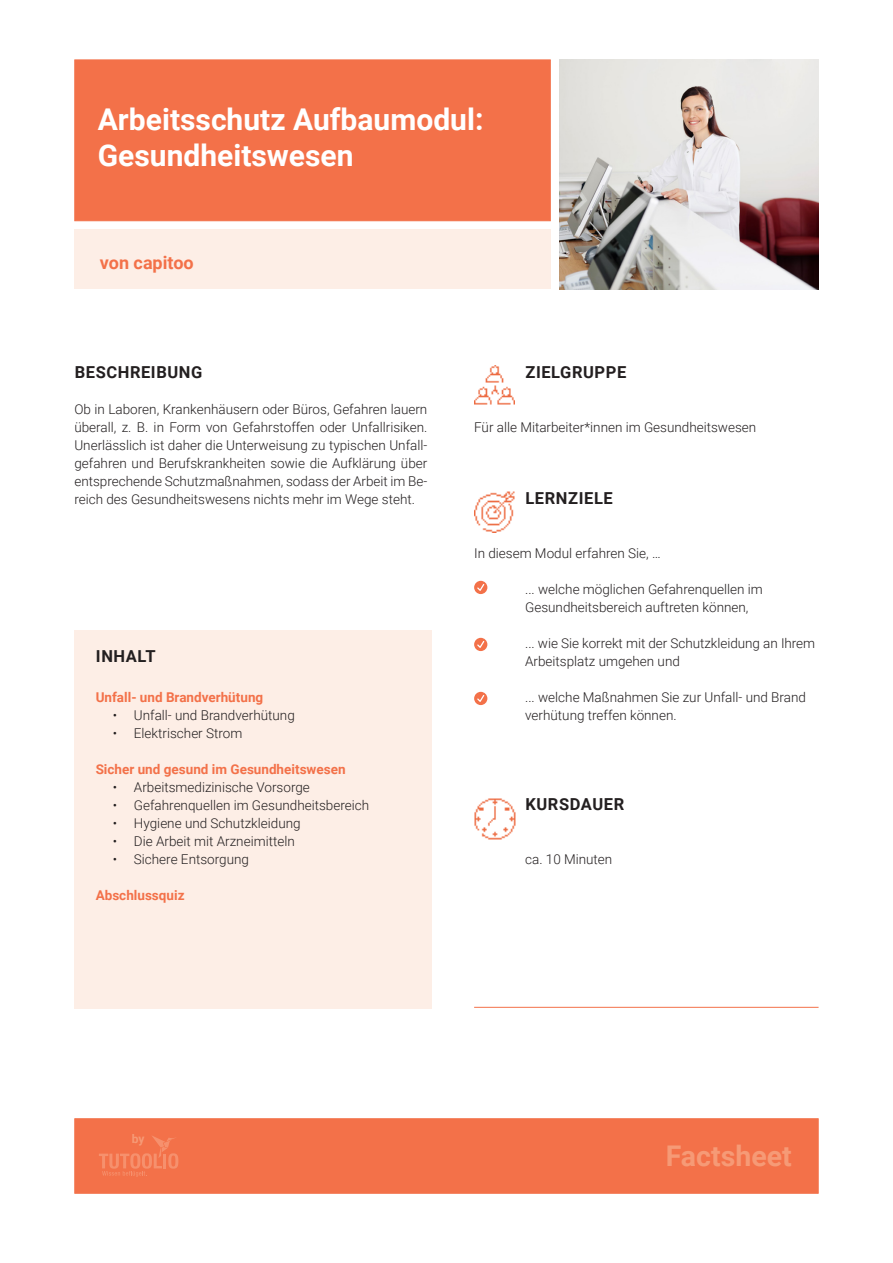
<style>
.page{position:relative;width:893px;height:1263px;background:#fff}
.page>*{position:absolute;margin:0;border:0;box-sizing:border-box;transform-origin:0 0}
.t1{font:700 30px/36px "Roboto";color:#fff}
.t2{font:700 28.5px "Roboto";color:#f69a76}
.t3{font:700 18px "Roboto";color:#f37149}
.Headline_11_pt_mit_Einzug_12_mm{font:700 16.5px "Roboto";letter-spacing:.035em;color:#231f20}
.Headline_11pt{font:700 16.5px "Roboto";letter-spacing:.035em;color:#231f20}
.Fließtext{font:300 13.5px/18px "Roboto";color:#231f20;text-align:justify}
.Listenformatierung_für_Liste_mit_Haken{font:300 13.5px/18px "Roboto";color:#231f20}
.Liste_Inhalt_Kapitel{font:700 13.5px "Roboto";color:#f37149}
.Liste_Ihnalt_Unterkapitel_Bullets{font:700 13.5px "Roboto";color:#f37149}
.Fließtext_mit_Einzug_12_mm{font:300 13.5px "Roboto";color:#231f20}
.t4{font:700 12px "Roboto";color:#f69a76}
</style>
<div class="page">
<div style="left:74px;top:630px;width:358px;height:378px;background:#fdeee6"></div>
<div style="left:74px;top:60px;width:477px;height:161px;background:#f37149;border:1px solid #f37149"></div>
<img style="left:559px;top:60px;width:260px;height:229px">
<div style="left:74px;top:230px;width:477px;height:59px;background:#fdeee6"></div>
<svg style="left:474px;top:581px;width:13px;height:13px"></svg>
<svg style="left:476px;top:583px;width:9px;height:9px"></svg>
<svg style="left:474px;top:638px;width:13px;height:13px"></svg>
<svg style="left:476px;top:640px;width:9px;height:9px"></svg>
<svg style="left:474px;top:692px;width:13px;height:13px"></svg>
<svg style="left:476px;top:694px;width:9px;height:9px"></svg>
<div style="left:74px;top:1118px;width:745px;height:75px;background:#f37149;border:1px solid #f37149"></div>
<svg style="left:99px;top:1136px;width:79px;height:41px"></svg>
<hr style="left:474px;top:1007px;width:345px;height:1px;background:#f37149">
<img style="left:474px;top:365px;width:40px;height:40px">
<img style="left:474px;top:491px;width:41px;height:41px">
<img style="left:474px;top:798px;width:42px;height:42px">
<p class="t1" style="left:98px;top:100px;width:387px">Arbeitsschutz Aufbaumodul:<br>Gesundheitswesen</p>
<p class="t3" style="left:100px;top:250px;width:95px">von capitoo</p>
<p class="Headline_11pt" style="left:75px;top:361px;width:129px">BESCHREIBUNG</p>
<p class="Fließtext" style="left:74px;top:400px;width:354px">Ob in Laboren, Krankenhäusern oder Büros, Gefahren lauern überall, z. B. in Form von Gefahrstoffen oder Unfallrisiken.<br>Unerlässlich ist daher die Unterweisung zu typischen Unfall&shy;gefahren und Berufskrankheiten sowie die Aufklärung über entsprechende Schutzmaßnahmen, sodass der Arbeit im Be&shy;reich des Gesundheitswesens nichts mehr im Wege steht.</p>
<p class="Headline_11pt" style="left:96px;top:644px;width:61px">INHALT</p>
<p class="Liste_Inhalt_Kapitel" style="left:96px;top:688px;width:169px">Unfall- und Brandverhütung</p>
<p class="Fließtext" style="left:113px;top:706px;width:184px">• Unfall- und Brandverhütung</p>
<p class="Fließtext" style="left:113px;top:724px;width:131px">• Elektrischer Strom</p>
<p class="Liste_Ihnalt_Unterkapitel_Bullets" style="left:96px;top:760px;width:251px">Sicher und gesund im Gesundheitswesen</p>
<p class="Fließtext" style="left:113px;top:778px;width:199px">• Arbeitsmedizinische Vorsorge</p>
<p class="Fließtext" style="left:113px;top:796px;width:258px">• Gefahrenquellen im Gesundheitsbereich</p>
<p class="Fließtext" style="left:113px;top:814px;width:190px">• Hygiene und Schutzkleidung</p>
<p class="Fließtext" style="left:113px;top:832px;width:184px">• Die Arbeit mit Arzneimitteln</p>
<p class="Fließtext" style="left:113px;top:850px;width:138px">• Sichere Entsorgung</p>
<p class="Liste_Inhalt_Kapitel" style="left:96px;top:886px;width:90px">Abschlussquiz</p>
<p class="Headline_11_pt_mit_Einzug_12_mm" style="left:525px;top:361px;width:102px">ZIELGRUPPE</p>
<p class="Listenformatierung_für_Liste_mit_Haken" style="left:474px;top:418px;width:284px">Für alle Mitarbeiter*innen im Gesundheitswesen</p>
<p class="Headline_11_pt_mit_Einzug_12_mm" style="left:525px;top:487px;width:89px">LERNZIELE</p>
<p class="Fließtext" style="left:474px;top:544px;width:188px">In diesem Modul erfahren Sie, …</p>
<p class="Listenformatierung_für_Liste_mit_Haken" style="left:525px;top:580px;width:239px">... welche möglichen Gefahrenquellen im</p>
<p class="Listenformatierung_für_Liste_mit_Haken" style="left:525px;top:598px;width:225px">Gesundheitsbereich auftreten können,</p>
<p class="Listenformatierung_für_Liste_mit_Haken" style="left:525px;top:634px;width:291px">... wie Sie korrekt mit der Schutzkleidung an Ihrem<br>Arbeitsplatz umgehen und</p>
<p class="Listenformatierung_für_Liste_mit_Haken" style="left:525px;top:688px;width:282px">... welche Maßnahmen Sie zur Unfall- und Brand verhütung treffen können.</p>
<p class="Headline_11_pt_mit_Einzug_12_mm" style="left:525px;top:793px;width:100px">KURSDAUER</p>
<p class="Fließtext_mit_Einzug_12_mm" style="left:525px;top:850px;width:89px">ca. 10 Minuten</p>
<p class="t4" style="left:132px;top:1131px;width:14px">by</p>
<p class="t2" style="left:666px;top:1136px;width:127px">Factsheet</p>
</div>
